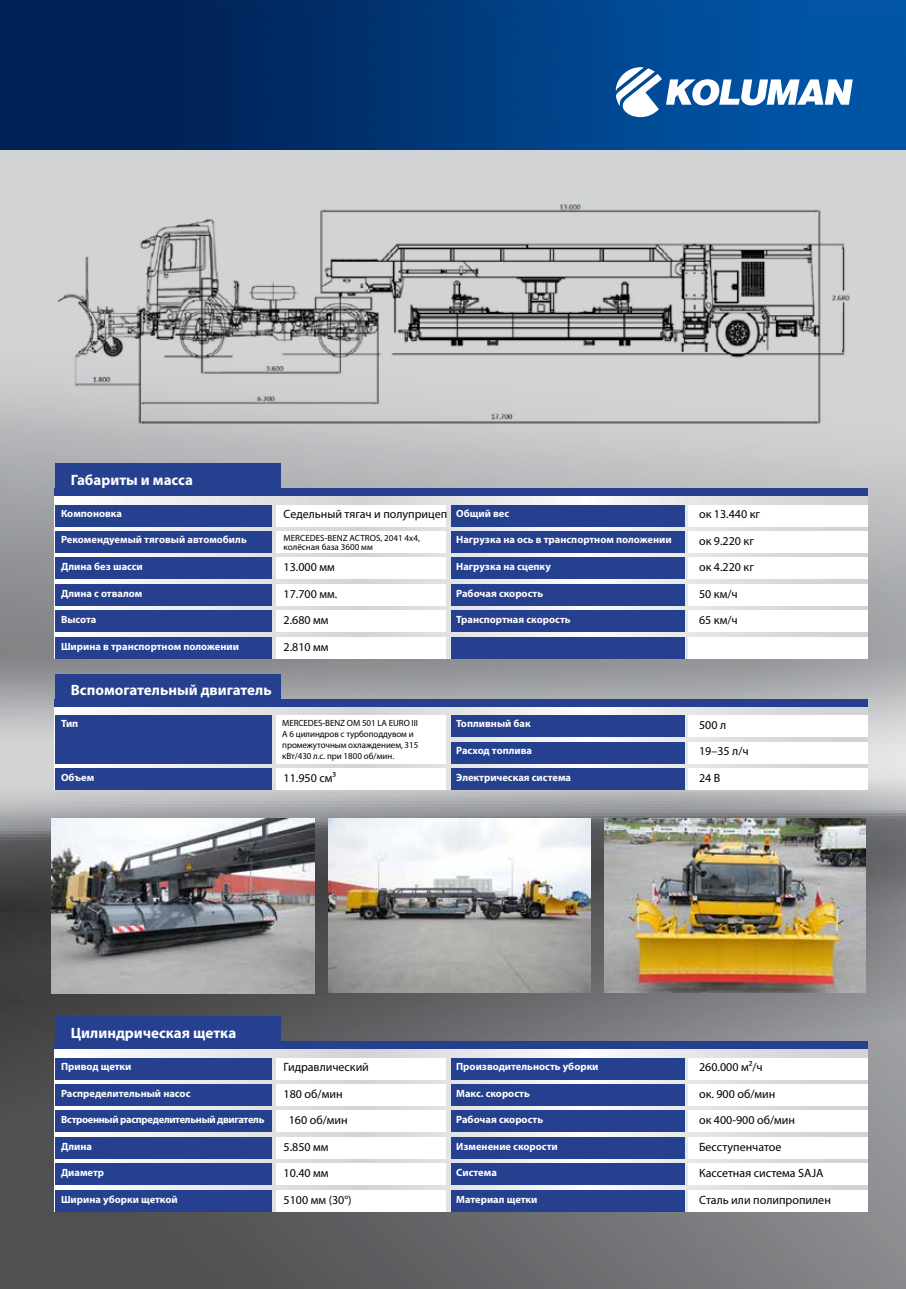
<style>
.page{position:relative;width:906px;height:1289px;background:#fff}
.page>*{position:absolute;margin:0;border:0;box-sizing:border-box;transform-origin:0 0}
.t1{font:700 15px "Myriad Pro";color:#fff}
.t2{font:12px "Myriad Pro";color:#000}
.t3{font:700 10.5px "Myriad Pro";color:#fff}
.t4{font:700 10.5px "Myriad Pro";letter-spacing:-.03em;color:#fff}
.t5{font:9px/10.8px "Myriad Pro";letter-spacing:-.01em;color:#000}
</style>
<div class="page">
<img style="left:0;top:149px;width:906px;height:1139px">
<img style="left:0;top:0;width:906px;height:149px">
<svg style="left:615px;top:67px;width:237px;height:50px"></svg>
<svg style="left:55px;top:496px;width:812px;height:162px"></svg>
<div style="left:55px;top:505px;width:217px;height:21px;background:#25408f"></div>
<div style="left:55px;top:531px;width:217px;height:21px;background:#25408f"></div>
<div style="left:55px;top:557px;width:217px;height:22px;background:#25408f"></div>
<div style="left:55px;top:584px;width:217px;height:21px;background:#25408f"></div>
<div style="left:55px;top:610px;width:217px;height:22px;background:#25408f"></div>
<div style="left:55px;top:637px;width:217px;height:21px;background:#25408f"></div>
<div style="left:277px;top:505px;width:169px;height:21px;background:#fff"></div>
<div style="left:277px;top:531px;width:169px;height:21px;background:#fff"></div>
<div style="left:277px;top:557px;width:169px;height:22px;background:#fff"></div>
<div style="left:277px;top:584px;width:169px;height:21px;background:#fff"></div>
<div style="left:277px;top:610px;width:169px;height:22px;background:#fff"></div>
<div style="left:277px;top:637px;width:169px;height:21px;background:#fff"></div>
<div style="left:451px;top:505px;width:233px;height:21px;background:#25408f"></div>
<div style="left:451px;top:531px;width:233px;height:21px;background:#25408f"></div>
<div style="left:451px;top:557px;width:233px;height:22px;background:#25408f"></div>
<div style="left:451px;top:584px;width:233px;height:21px;background:#25408f"></div>
<div style="left:451px;top:610px;width:233px;height:22px;background:#25408f"></div>
<div style="left:451px;top:637px;width:233px;height:21px;background:#25408f"></div>
<div style="left:688px;top:505px;width:179px;height:21px;background:#fff"></div>
<div style="left:688px;top:531px;width:179px;height:21px;background:#fff"></div>
<div style="left:688px;top:557px;width:179px;height:22px;background:#fff"></div>
<div style="left:688px;top:584px;width:179px;height:21px;background:#fff"></div>
<div style="left:688px;top:610px;width:179px;height:22px;background:#fff"></div>
<div style="left:688px;top:637px;width:179px;height:21px;background:#fff"></div>
<div style="left:55px;top:488px;width:812px;height:8px;background:#25408f"></div>
<div style="left:55px;top:463px;width:226px;height:33px;background:#25408f"></div>
<svg style="left:55px;top:1049px;width:812px;height:162px"></svg>
<div style="left:55px;top:1057px;width:217px;height:22px;background:#25408f"></div>
<div style="left:55px;top:1084px;width:217px;height:21px;background:#25408f"></div>
<div style="left:55px;top:1110px;width:217px;height:22px;background:#25408f"></div>
<div style="left:55px;top:1137px;width:217px;height:21px;background:#25408f"></div>
<div style="left:55px;top:1163px;width:217px;height:21px;background:#25408f"></div>
<div style="left:55px;top:1189px;width:217px;height:22px;background:#25408f"></div>
<div style="left:277px;top:1057px;width:169px;height:22px;background:#fff"></div>
<div style="left:277px;top:1084px;width:169px;height:21px;background:#fff"></div>
<div style="left:277px;top:1110px;width:169px;height:22px;background:#fff"></div>
<div style="left:277px;top:1137px;width:169px;height:21px;background:#fff"></div>
<div style="left:277px;top:1163px;width:169px;height:21px;background:#fff"></div>
<div style="left:277px;top:1189px;width:169px;height:22px;background:#fff"></div>
<div style="left:451px;top:1057px;width:233px;height:22px;background:#25408f"></div>
<div style="left:451px;top:1084px;width:233px;height:21px;background:#25408f"></div>
<div style="left:451px;top:1110px;width:233px;height:22px;background:#25408f"></div>
<div style="left:451px;top:1137px;width:233px;height:21px;background:#25408f"></div>
<div style="left:451px;top:1163px;width:233px;height:21px;background:#25408f"></div>
<div style="left:451px;top:1189px;width:233px;height:22px;background:#25408f"></div>
<div style="left:688px;top:1057px;width:179px;height:22px;background:#fff"></div>
<div style="left:688px;top:1084px;width:179px;height:21px;background:#fff"></div>
<div style="left:688px;top:1110px;width:179px;height:22px;background:#fff"></div>
<div style="left:688px;top:1137px;width:179px;height:21px;background:#fff"></div>
<div style="left:688px;top:1163px;width:179px;height:21px;background:#fff"></div>
<div style="left:688px;top:1189px;width:179px;height:22px;background:#fff"></div>
<div style="left:55px;top:1041px;width:812px;height:8px;background:#25408f"></div>
<div style="left:55px;top:1016px;width:226px;height:33px;background:#25408f"></div>
<img style="left:51px;top:818px;width:263px;height:175px">
<img style="left:329px;top:818px;width:261px;height:174px">
<img style="left:604px;top:818px;width:261px;height:174px">
<svg style="left:55px;top:707px;width:812px;height:82px"></svg>
<div style="left:55px;top:715px;width:217px;height:29px;background:#25408f"></div>
<div style="left:55px;top:742px;width:217px;height:21px;background:#25408f"></div>
<div style="left:55px;top:768px;width:217px;height:21px;background:#25408f"></div>
<div style="left:277px;top:715px;width:169px;height:32px;background:#fff"></div>
<div style="left:277px;top:742px;width:169px;height:21px;background:#fff"></div>
<div style="left:277px;top:768px;width:169px;height:21px;background:#fff"></div>
<div style="left:451px;top:715px;width:233px;height:21px;background:#25408f"></div>
<div style="left:451px;top:742px;width:233px;height:21px;background:#25408f"></div>
<div style="left:451px;top:768px;width:233px;height:21px;background:#25408f"></div>
<div style="left:688px;top:715px;width:179px;height:21px;background:#fff"></div>
<div style="left:688px;top:742px;width:179px;height:21px;background:#fff"></div>
<div style="left:688px;top:768px;width:179px;height:21px;background:#fff"></div>
<div style="left:55px;top:699px;width:812px;height:8px;background:#25408f"></div>
<div style="left:55px;top:674px;width:226px;height:32px;background:#25408f"></div>
<img style="left:13px;top:186px;width:868px;height:281px">
<h1 class="t1" style="left:71px;top:470px;width:124px">Габариты и масса</h1>
<p class="t3" style="left:61px;top:506px;width:63px">Компоновка</p>
<p class="t3" style="left:61px;top:533px;width:187px">Рекомендуемый тяговый автомобиль</p>
<p class="t3" style="left:61px;top:559px;width:83px">Длина без шасси</p>
<p class="t3" style="left:61px;top:586px;width:83px">Длина с отвалом</p>
<p class="t3" style="left:61px;top:613px;width:37px">Высота</p>
<p class="t3" style="left:61px;top:639px;width:179px">Ширина в транспортном положении</p>
<p class="t2" style="left:284px;top:506px;width:165px">Седельный тягач и полуприцеп</p>
<p class="t5" style="left:284px;top:533px;width:138px;line-height:9px">MERCEDES-BENZ ACTROS, 2041 4x4, колёсная база 3600 мм</p>
<p class="t2" style="left:284px;top:559px;width:53px">13.000 мм</p>
<p class="t2" style="left:284px;top:586px;width:55px">17.700 мм.</p>
<p class="t2" style="left:284px;top:613px;width:46px">2.680 мм</p>
<p class="t2" style="left:284px;top:639px;width:46px">2.810 мм</p>
<p class="t3" style="left:456px;top:506px;width:54px">Общий вес</p>
<p class="t3" style="left:456px;top:533px;width:217px">Нагрузка на ось в транспортном положении</p>
<p class="t3" style="left:456px;top:559px;width:96px">Нагрузка на сцепку</p>
<p class="t3" style="left:456px;top:586px;width:88px">Рабочая скорость</p>
<p class="t3" style="left:456px;top:613px;width:116px">Транспортная скорость</p>
<h1 class="t1" style="left:71px;top:680px;width:202px">Вспомогательный двигатель</h1>
<p class="t3" style="left:61px;top:717px;width:19px">Тип</p>
<p class="t5" style="left:282px;top:717px;width:138px">МERCEDES-BENZ ОМ 501 LA EURO III<br>A 6 цилиндров с турбоподдувом и промежуточным охлаждением, 315 кВт/430 л.с. при 1800 об/мин.</p>
<p class="t3" style="left:61px;top:770px;width:35px">Объем</p>
<p class="t2" style="left:284px;top:770px;width:54px">11.950 см³</p>
<p class="t3" style="left:456px;top:717px;width:76px">Топливный бак</p>
<p class="t3" style="left:456px;top:743px;width:77px">Расход топлива</p>
<p class="t3" style="left:456px;top:770px;width:116px">Электрическая система</p>
<p class="t2" style="left:699px;top:506px;width:63px">ок 13.440 кг</p>
<p class="t2" style="left:699px;top:533px;width:56px">ок 9.220 кг</p>
<p class="t2" style="left:699px;top:560px;width:56px">ок 4.220 кг</p>
<p class="t2" style="left:699px;top:586px;width:40px">50 км/ч</p>
<p class="t2" style="left:699px;top:613px;width:40px">65 км/ч</p>
<p class="t2" style="left:699px;top:717px;width:29px">500 л</p>
<p class="t2" style="left:699px;top:743px;width:51px">19–35 л/ч</p>
<p class="t2" style="left:699px;top:770px;width:23px">24 В</p>
<h1 class="t1" style="left:71px;top:1023px;width:167px">Цилиндрическая щетка</h1>
<p class="t3" style="left:61px;top:1059px;width:72px">Привод щетки</p>
<p class="t3" style="left:61px;top:1086px;width:131px">Распределительный насос</p>
<p class="t4" style="left:61px;top:1112px;width:205px">Встроенный распределительный двигатель</p>
<p class="t3" style="left:61px;top:1139px;width:33px">Длина</p>
<p class="t3" style="left:61px;top:1165px;width:45px">Диаметр</p>
<p class="t3" style="left:61px;top:1192px;width:118px">Ширина уборки щеткой</p>
<p class="t2" style="left:284px;top:1059px;width:87px">Гидравлический</p>
<p class="t2" style="left:284px;top:1086px;width:60px">180 об/мин</p>
<p class="t2" style="left:289px;top:1112px;width:60px">160 об/мин</p>
<p class="t2" style="left:284px;top:1139px;width:46px">5.850 мм</p>
<p class="t2" style="left:284px;top:1165px;width:46px">10.40 мм</p>
<p class="t2" style="left:284px;top:1192px;width:69px">5100 мм (30°)</p>
<p class="t3" style="left:456px;top:1059px;width:144px">Производительность уборки</p>
<p class="t3" style="left:456px;top:1086px;width:75px">Макс. скорость</p>
<p class="t3" style="left:456px;top:1112px;width:88px">Рабочая скорость</p>
<p class="t3" style="left:456px;top:1139px;width:103px">Изменение скорости</p>
<p class="t3" style="left:456px;top:1165px;width:42px">Система</p>
<p class="t3" style="left:456px;top:1192px;width:83px">Материал щетки</p>
<p class="t2" style="left:699px;top:1059px;width:65px">260.000 м²/ч</p>
<p class="t2" style="left:699px;top:1086px;width:78px">ок. 900 об/мин</p>
<p class="t2" style="left:699px;top:1112px;width:97px">ок 400-900 об/мин</p>
<p class="t2" style="left:699px;top:1139px;width:84px">Бесступенчатое</p>
<p class="t2" style="left:699px;top:1165px;width:126px">Кассетная система SAJA</p>
<p class="t2" style="left:699px;top:1192px;width:133px">Cталь или полипропилен</p>
</div>
